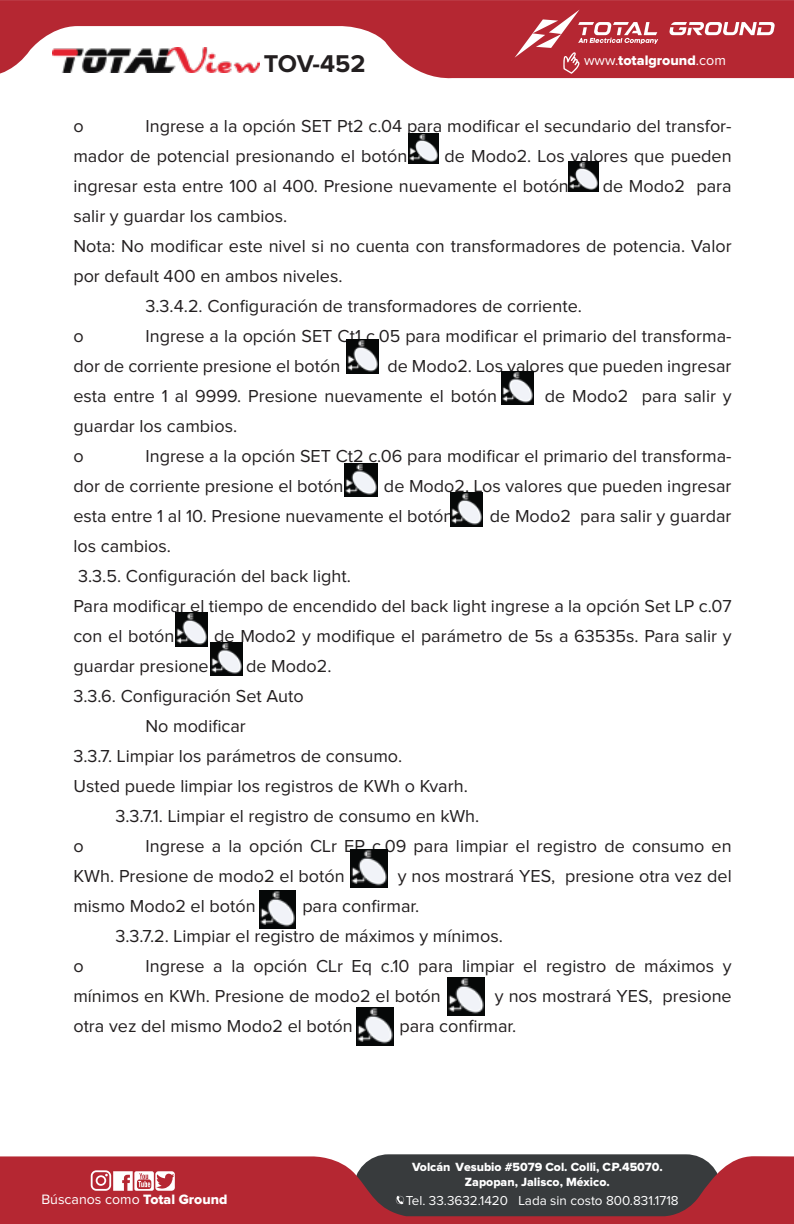
<style>
.page{position:relative;width:794px;height:1224px;background:#fff}
.page>*{position:absolute;margin:0;border:0;box-sizing:border-box;transform-origin:0 0}
.t1{font:700 25.2px "Proxima Nova";letter-spacing:-.01em;color:#231f20}
.t2{font:18px/30px "Proxima Nova";color:#231f20}
.t3{font:14.2px "Proxima Nova";color:#fff}
.t4{font:14.2px "Proxima Nova Extrabld";color:#fff}
.t5{font:13.4px "Proxima Nova";color:#fff}
.t6{font:12.2px/14.8px "Proxima Nova Extrabld";color:#fff;text-align:center}
.s1{font-family:"Proxima Nova"}
.s2{font-family:"Proxima Nova Extrabld"}
</style>
<div class="page">
<svg style="left:0;top:0;width:794px;height:79px;fill:#b52732"></svg>
<svg style="left:669px;top:22px;width:105px;height:13px"></svg>
<svg style="left:514px;top:10px;width:144px;height:64px;background:#bf454e"></svg>
<img style="left:52px;top:48px;width:208px;height:25px">
<div style="left:353px;top:1154px;width:368px;height:70px;background:#383b3d;border-radius:35px"></div>
<svg style="left:0;top:1156px;width:794px;height:68px;fill:#b52732"></svg>
<svg style="left:396px;top:1196px;width:8px;height:8px"></svg>
<svg style="left:91px;top:1170px;width:84px;height:21px"></svg>
<img style="left:409px;top:133px;width:30px;height:31px">
<img style="left:569px;top:161px;width:30px;height:31px">
<img style="left:347px;top:340px;width:32px;height:33px">
<img style="left:501px;top:371px;width:32px;height:34px">
<img style="left:345px;top:463px;width:32px;height:33px">
<img style="left:450px;top:493px;width:32px;height:33px">
<img style="left:176px;top:613px;width:32px;height:33px">
<img style="left:210px;top:643px;width:32px;height:33px">
<img style="left:350px;top:849px;width:37px;height:38px">
<img style="left:259px;top:890px;width:37px;height:38px">
<img style="left:447px;top:977px;width:37px;height:38px">
<img style="left:356px;top:1007px;width:37px;height:38px">
<h1 class="t1" style="left:264px;top:52px;width:103px">TOV-452</h1>
<p class="t4" style="left:584px;top:54px;width:143px"><span class="s1">www.</span>totalground<span class="s1">.com</span></p>
<p class="t2" style="left:73px;top:111px;width:660px;text-indent:72px">Ingrese a la opción SET Pt2 c.04 para modificar el secundario del transfor&shy;mador de potencial presionando el botón</p>
<p class="t2" style="left:73px;top:111px;width:12px">o</p>
<p class="t2" style="left:73px;top:141px;width:659px;text-indent:371px">de Modo2. Los valores que pueden ingresar esta entre 100 al 400. Presione nuevamente el botón</p>
<p class="t2" style="left:603px;top:171px;width:130px">de Modo2 para</p>
<p class="t2" style="left:73px;top:201px;width:215px">salir y guardar los cambios.</p>
<p class="t2" style="left:73px;top:231px;width:660px">Nota: No modificar este nivel si no cuenta con transformadores de potencia. Valor</p>
<p class="t2" style="left:73px;top:262px;width:271px">por default 400 en ambos niveles.</p>
<p class="t2" style="left:145px;top:292px;width:438px">3.3.4.2. Configuración de transformadores de corriente.</p>
<p class="t2" style="left:73px;top:322px;width:12px">o</p>
<p class="t2" style="left:73px;top:322px;width:660px;text-indent:72px">Ingrese a la opción SET Ct1 c.05 para modificar el primario del transforma&shy;dor de corriente presione el botón</p>
<p class="t2" style="left:73px;top:352px;width:659px;text-indent:314px">de Modo2. Los valores que pueden ingresar esta entre 1 al 9999. Presione nuevamente el botón</p>
<p class="t2" style="left:545px;top:382px;width:188px">de Modo2 para salir y</p>
<p class="t2" style="left:73px;top:412px;width:165px">guardar los cambios. o</p>
<p class="t2" style="left:73px;top:442px;width:660px;text-indent:72px">Ingrese a la opción SET Ct2 c.06 para modificar el primario del transforma&shy;dor de corriente presione el botón</p>
<p class="t2" style="left:73px;top:472px;width:659px;text-indent:310px">de Modo2. Los valores que pueden ingresar esta entre 1 al 10. Presione nuevamente el botón</p>
<p class="t2" style="left:490px;top:502px;width:243px">de Modo2 para salir y guardar</p>
<p class="t2" style="left:73px;top:532px;width:659px">los cambios.<br>3.3.5. Configuración del back light.<br>Para modificar el tiempo de encendido del back light ingrese a la opción Set LP c.07 con el botón</p>
<p class="t2" style="left:214px;top:622px;width:519px">de Modo2 y modifique el parámetro de 5s a 63535s. Para salir y</p>
<p class="t2" style="left:73px;top:652px;width:137px">guardar presione</p>
<p class="t2" style="left:246px;top:652px;width:87px">de Modo2.</p>
<p class="t2" style="left:73px;top:682px;width:232px">3.3.6. Configuración Set Auto</p>
<p class="t2" style="left:145px;top:712px;width:102px">No modificar</p>
<p class="t2" style="left:73px;top:742px;width:330px">3.3.7. Limpiar los parámetros de consumo.</p>
<p class="t2" style="left:73px;top:772px;width:396px">Usted puede limpiar los registros de KWh o Kvarh.</p>
<p class="t2" style="left:115px;top:802px;width:365px">3.3.7.1. Limpiar el registro de consumo en kWh.</p>
<p class="t2" style="left:73px;top:832px;width:12px">o</p>
<p class="t2" style="left:73px;top:832px;width:659px;text-indent:72px">Ingrese a la opción CLr EP c.09 para limpiar el registro de consumo en<br>KWh. Presione de modo2 el botón</p>
<p class="t2" style="left:398px;top:862px;width:335px">y nos mostrará YES, presione otra vez del</p>
<p class="t2" style="left:73px;top:892px;width:184px">mismo Modo2 el botón</p>
<p class="t2" style="left:115px;top:892px;width:389px;text-indent:187px">para confirmar.<br>3.3.7.2. Limpiar el registro de máximos y mínimos.</p>
<p class="t2" style="left:73px;top:952px;width:660px;text-indent:72px">Ingrese a la opción CLr Eq c.10 para limpiar el registro de máximos y mínimos en KWh. Presione de modo2 el botón</p>
<p class="t2" style="left:73px;top:952px;width:12px">o</p>
<p class="t2" style="left:495px;top:982px;width:238px">y nos mostrará YES, presione</p>
<p class="t2" style="left:73px;top:1012px;width:281px">otra vez del mismo Modo2 el botón</p>
<p class="t2" style="left:399px;top:1012px;width:118px">para confirmar.</p>
<p class="t3" style="left:41px;top:1193px;width:187px">Búscanos como <span class="s2">Total Ground</span></p>
<p class="t6" style="left:412px;top:1160px;width:252px">Volcán Vesubio #5079 Col. Colli, C.P.45070.<br>Zapopan, Jalisco, México.</p>
<p class="t5" style="left:406px;top:1194px;width:274px">Tel. 33.3632.1420 Lada sin costo 800.831.1718</p>
</div>
